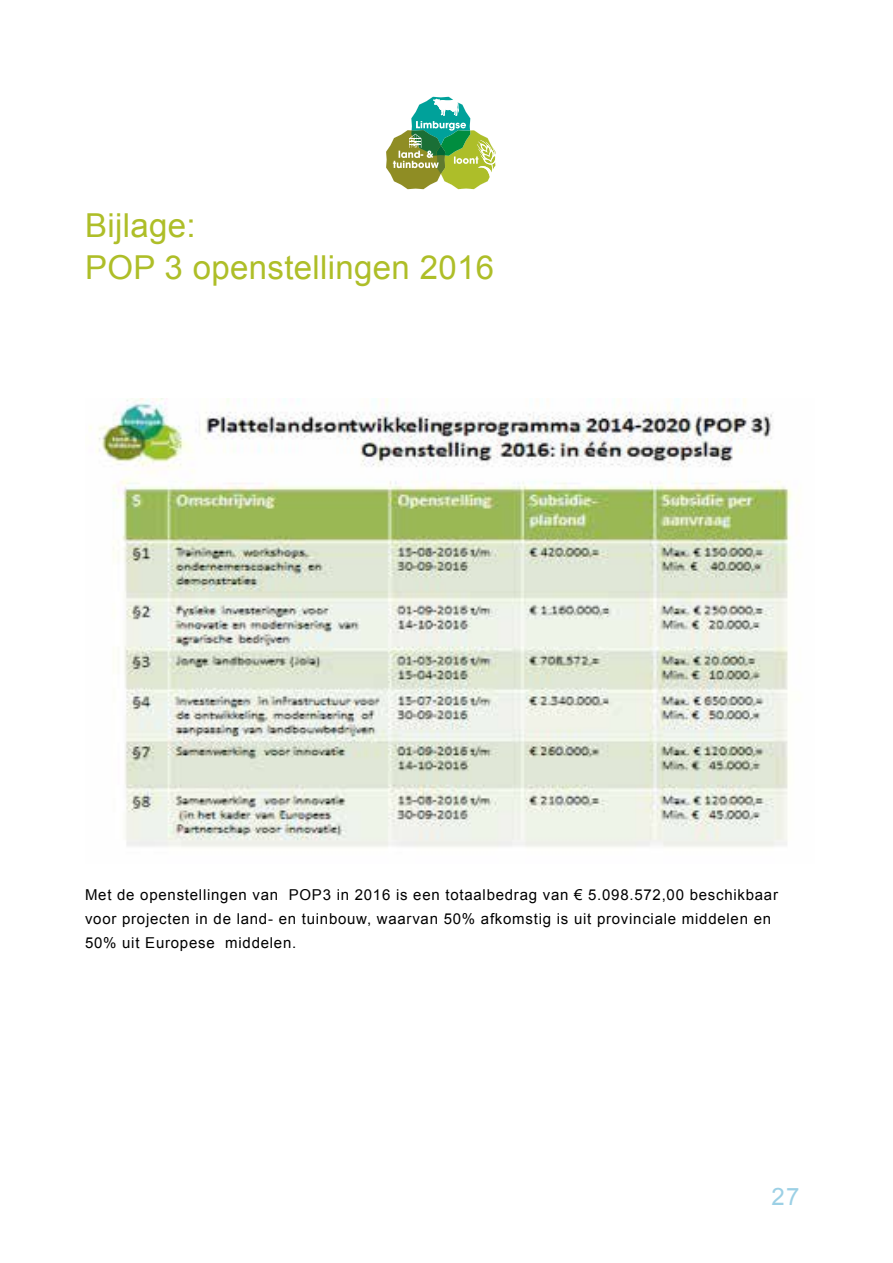
<style>
.page{position:relative;width:893px;height:1263px;background:#fff}
.page>*{position:absolute;margin:0;border:0;box-sizing:border-box;transform-origin:0 0}
.t1{font:33px/42px "Arial";letter-spacing:.01em;color:#aebe28}
.t2{font:24px "Arial";color:#9cd0e5}
.t3{font:15px/24px "Arial";letter-spacing:.05em;color:#000}
</style>
<div class="page">
<svg style="left:386px;top:97px;width:110px;height:92px"></svg>
<img style="left:89px;top:399px;width:703px;height:448px">
<h1 class="t1" style="left:85px;top:204px;width:411px">Bijlage:<br>POP 3 openstellingen 2016</h1>
<p class="t3" style="left:85px;top:883px;width:694px">Met de openstellingen van POP3 in 2016 is een totaalbedrag van € 5.098.572,00 beschikbaar voor projecten in de land- en tuinbouw, waarvan 50% afkomstig is uit provinciale middelen en<br>50% uit Europese middelen.</p>
<h2 class="t2" style="left:771px;top:1181px;width:29px">27</h2>
</div>
